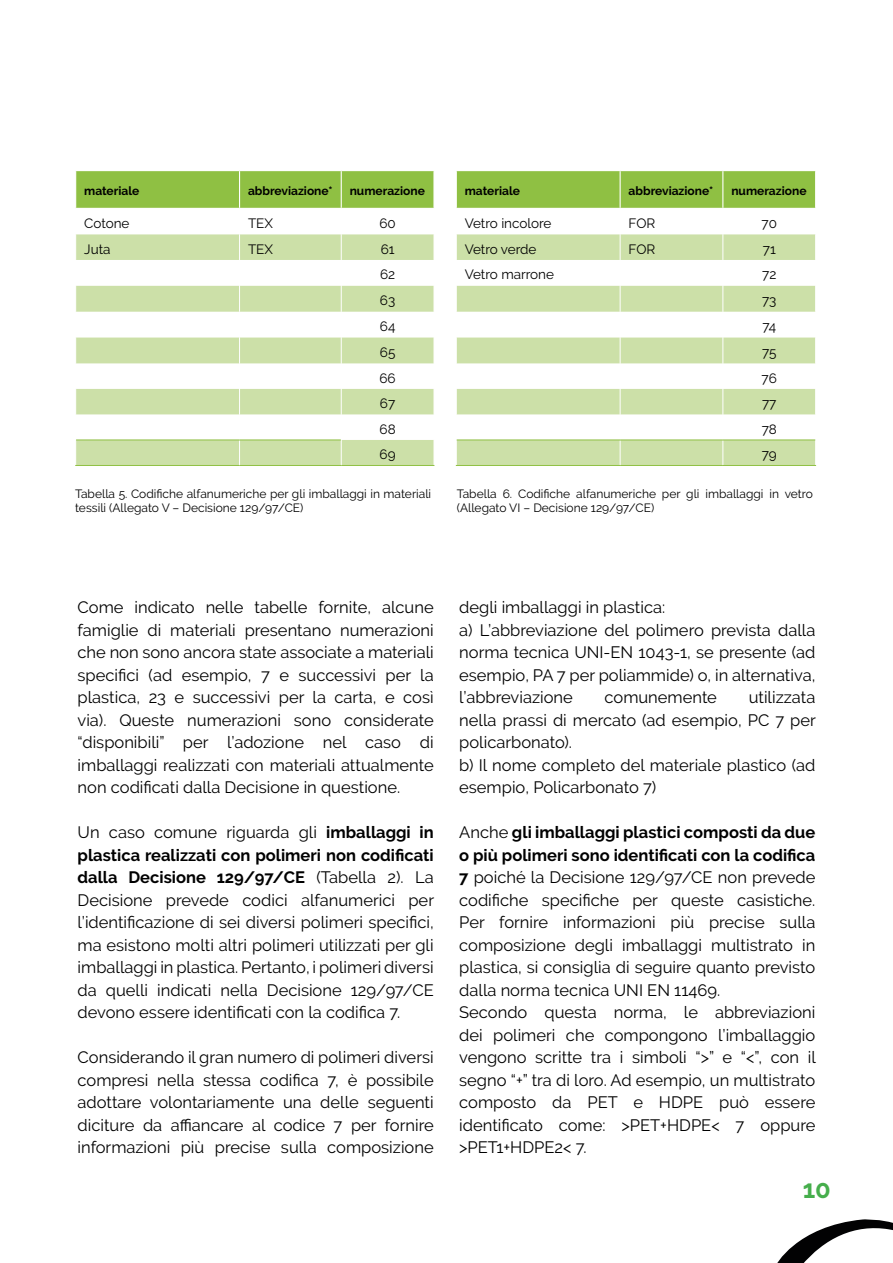
<style>
.page{position:relative;width:893px;height:1263px;background:#fff}
.page>*{position:absolute;margin:0;border:0;box-sizing:border-box;transform-origin:0 0}
.t1{font:700 25.5px "Raleway";color:#46ae4c}
.t2{font:16.5px/22.5px "Raleway";color:#000;text-align:justify}
.t3{font:13.5px/25.7px "Raleway";color:#000;text-align:justify}
.t4{font:12px/13.5px "Raleway";color:#000}
.t5{font:700 12px "Raleway";color:#000}
.s1{font-weight:700}
</style>
<div class="page">
<svg style="left:777px;top:1219px;width:116px;height:44px"></svg>
<svg style="left:75px;top:171px;width:359px;height:294px"></svg>
<hr style="left:76px;top:440px;width:164px;height:1px;background:#8fc043">
<hr style="left:240px;top:440px;width:101px;height:1px;background:#8fc043">
<hr style="left:75px;top:465px;width:165px;height:1px;background:#8fc043">
<hr style="left:240px;top:465px;width:101px;height:1px;background:#8fc043">
<hr style="left:341px;top:465px;width:93px;height:1px;background:#8fc043">
<svg style="left:456px;top:171px;width:360px;height:294px"></svg>
<hr style="left:457px;top:440px;width:163px;height:1px;background:#8fc043">
<hr style="left:620px;top:440px;width:103px;height:1px;background:#8fc043">
<hr style="left:723px;top:440px;width:92px;height:1px;background:#8fc043">
<hr style="left:456px;top:465px;width:164px;height:1px;background:#8fc043">
<hr style="left:620px;top:465px;width:103px;height:1px;background:#8fc043">
<hr style="left:723px;top:465px;width:93px;height:1px;background:#8fc043">
<p class="t5" style="left:84px;top:184px;width:57px">materiale</p>
<p class="t5" style="left:248px;top:184px;width:86px">abbreviazione*</p>
<p class="t5" style="left:350px;top:184px;width:77px">numerazione</p>
<p class="t3" style="left:84px;top:210px;width:47px">Cotone</p>
<p class="t3" style="left:248px;top:210px;width:26px">TEX</p>
<p class="t3" style="left:379px;top:210px;width:18px">60</p>
<p class="t3" style="left:84px;top:236px;width:28px">Juta</p>
<p class="t3" style="left:248px;top:236px;width:26px">TEX</p>
<p class="t3" style="left:379px;top:236px;width:18px">61<br>62<br>63<br>64<br>65<br>66<br>67<br>68<br>69</p>
<p class="t5" style="left:465px;top:184px;width:57px">materiale</p>
<p class="t5" style="left:629px;top:184px;width:86px">abbreviazione*</p>
<p class="t5" style="left:731px;top:184px;width:77px">numerazione</p>
<p class="t3" style="left:465px;top:210px;width:88px">Vetro incolore</p>
<p class="t3" style="left:629px;top:210px;width:28px">FOR</p>
<p class="t3" style="left:762px;top:210px;width:17px">70</p>
<p class="t3" style="left:465px;top:236px;width:73px">Vetro verde</p>
<p class="t3" style="left:629px;top:236px;width:28px">FOR</p>
<p class="t3" style="left:763px;top:236px;width:15px">71</p>
<p class="t3" style="left:465px;top:262px;width:91px">Vetro marrone</p>
<p class="t3" style="left:762px;top:262px;width:17px">72<br>73<br>74<br>75<br>76<br>77<br>78<br>79</p>
<p class="t4" style="left:75px;top:487px;width:358px">Tabella 5. Codifiche alfanumeriche per gli imballaggi in materiali tessili (Allegato V – Decisione 129/97/CE)</p>
<p class="t4" style="left:457px;top:487px;width:358px">Tabella 6. Codifiche alfanumeriche per gli imballaggi in vetro (Allegato VI – Decisione 129/97/CE)</p>
<p class="t2" style="left:78px;top:596px;width:358px">Come indicato nelle tabelle fornite, alcune famiglie di materiali presentano numerazioni che non sono ancora state associate a materiali specifici (ad esempio, 7 e successivi per la plastica, 23 e successivi per la carta, e così via). Queste numerazioni sono considerate “disponibili” per l’adozione nel caso di imballaggi realizzati con materiali attualmente non codificati dalla Decisione in questione.</p>
<p class="t2" style="left:78px;top:821px;width:358px">Un caso comune riguarda gli <span class="s1">imballaggi in plastica realizzati con polimeri non codificati dalla Decisione 129/97/CE</span> (Tabella 2). La Decisione prevede codici alfanumerici per l’identificazione di sei diversi polimeri specifici, ma esistono molti altri polimeri utilizzati per gli imballaggi in plastica. Pertanto, i polimeri diversi da quelli indicati nella Decisione 129/97/CE devono essere identificati con la codifica 7.</p>
<p class="t2" style="left:78px;top:1046px;width:358px">Considerando il gran numero di polimeri diversi compresi nella stessa codifica 7, è possibile adottare volontariamente una delle seguenti diciture da affiancare al codice 7 per fornire informazioni più precise sulla composizione</p>
<p class="t2" style="left:459px;top:596px;width:358px;text-align:left">degli imballaggi in plastica:<br>a) L’abbreviazione del polimero prevista dalla norma tecnica UNI-EN 1043-1, se presente (ad esempio, PA 7 per poliammide) o, in alternativa, l’abbreviazione</p>
<p class="t2" style="left:459px;top:686px;width:358px;text-align:left;text-indent:289px">utilizzata nella prassi di mercato (ad esempio, PC 7 per policarbonato).<br>b) Il nome completo del materiale plastico (ad esempio, Policarbonato 7)</p>
<p class="t2" style="left:459px;top:821px;width:358px;text-align:left">Anche <span class="s1">gli imballaggi plastici composti da due o più polimeri sono identificati con la codifica 7</span> poiché la Decisione 129/97/CE non prevede codifiche specifiche per queste casistiche.<br>Per fornire informazioni più precise sulla composizione degli imballaggi multistrato in plastica, si consiglia di seguire quanto previsto dalla norma tecnica UNI EN 11469.<br>Secondo questa norma, le abbreviazioni dei polimeri che compongono l’imballaggio vengono scritte tra i simboli “&gt;” e “&lt;”, con il segno “+” tra di loro. Ad esempio, un multistrato composto da PET e HDPE può essere identificato come: &gt;PET+HDPE&lt; 7 oppure &gt;PET1+HDPE2&lt; 7.</p>
<p class="t2" style="left:605px;top:686px;width:114px">comunemente</p>
<h1 class="t1" style="left:803px;top:1174px;width:30px">10</h1>
</div>
